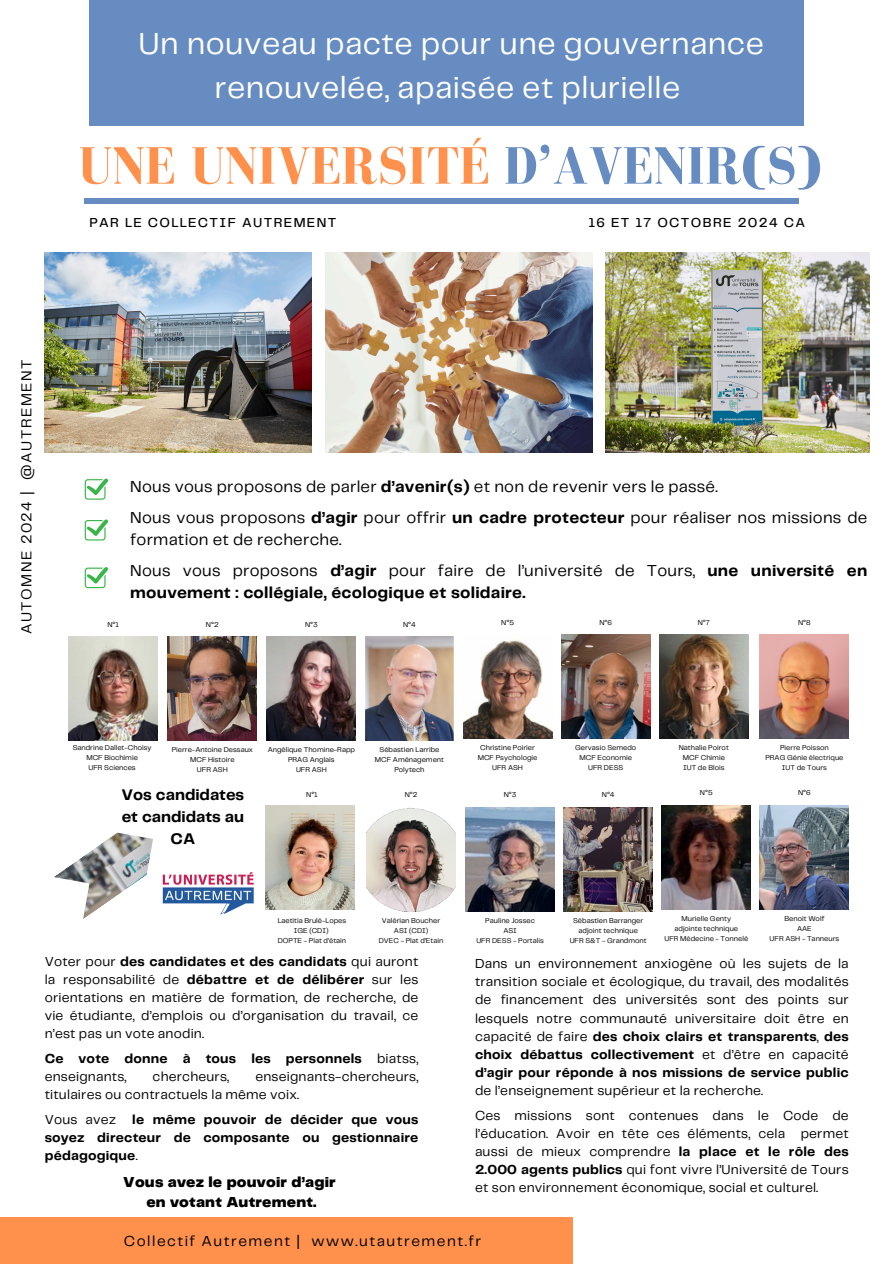
<style>
.page{position:relative;width:894px;height:1264px;background:#fff}
.page>*{position:absolute;margin:0;border:0;box-sizing:border-box;transform-origin:0 0}
.t1{font:700 54px "Bodoni FLF";color:#ff914d}
.t2{font:31.65px/43.8px "Telegraf";letter-spacing:.015em;color:#fff;text-align:center}
.t3{font:16.5px/22.5px "Telegraf";letter-spacing:.015em;color:#000}
.t4{font:700 16.5px/22.5px "Telegraf";letter-spacing:.015em;color:#000}
.t5{font:700 16.05px/21.9px "Telegraf";color:#000;text-align:center}
.t6{font:15px "Telegraf";letter-spacing:.1em;color:#000}
.t7{font:900 15px/20.2px "Telegraf";letter-spacing:.015em;color:#000;text-align:center}
.t8{font:13.5px/18.1px "Telegraf";letter-spacing:.015em;color:#000;text-align:justify}
.t9{font:700 13.5px/18px "Telegraf";letter-spacing:.015em;color:#000}
.t10{font:500 13.5px "Telegraf";letter-spacing:.1em;color:#000}
.t11{font:7.35px "Telegraf";color:#000}
.s1{color:#678cc1}
.s2{font-weight:700}
.s3{font-weight:400}
</style>
<div class="page">
<img style="left:45px;top:252px;width:266px;height:200px">
<div style="left:89px;top:0;width:714px;height:126px;background:#678cc1"></div>
<div style="left:84px;top:198px;width:714px;height:6px;background:#678cc1"></div>
<img style="left:325px;top:252px;width:267px;height:200px">
<div style="left:0;top:1216px;width:572px;height:47px;background:#ff914d"></div>
<img style="left:162px;top:872px;width:92px;height:43px">
<img style="left:605px;top:252px;width:264px;height:200px">
<img style="left:69px;top:636px;width:89px;height:105px">
<img style="left:168px;top:636px;width:89px;height:105px">
<img style="left:659px;top:634px;width:89px;height:105px">
<img style="left:267px;top:636px;width:89px;height:105px">
<img style="left:365px;top:636px;width:89px;height:105px">
<img style="left:463px;top:640px;width:89px;height:99px">
<img style="left:561px;top:634px;width:89px;height:105px">
<img style="left:759px;top:634px;width:89px;height:105px">
<img style="left:366px;top:808px;width:89px;height:103px">
<img style="left:465px;top:807px;width:89px;height:104px">
<img style="left:563px;top:807px;width:89px;height:104px">
<img style="left:661px;top:805px;width:89px;height:104px">
<img style="left:759px;top:805px;width:89px;height:104px">
<img style="left:265px;top:805px;width:89px;height:104px">
<img style="left:54px;top:832px;width:99px;height:87px">
<svg style="left:85px;top:478px;width:23px;height:21px"></svg>
<svg style="left:85px;top:519px;width:23px;height:21px"></svg>
<svg style="left:85px;top:567px;width:23px;height:21px"></svg>
<p class="t2" style="left:138px;top:23px;width:626px">Un nouveau pacte pour une gouvernance renouvelée, apaisée et plurielle</p>
<p class="t1" style="left:78px;top:136px;width:744px">UNE UNIVERSITÉ <span class="s1">D’AVENIR(S)</span></p>
<h3 class="t10" style="left:89px;top:217px;width:248px">PAR LE COLLECTIF AUTREMENT</h3>
<p class="t10" style="left:588px;top:216px;width:218px">16 ET 17 OCTOBRE 2024 CA</p>
<h6 class="t6" style="left:20px;top:634px;width:276px;rotate:-90deg">AUTOMNE 2024 | @AUTREMENT</h6>
<p class="t11" style="left:107px;top:621px;width:13px">N°1</p>
<p class="t3" style="left:130px;top:476px;width:589px">Nous vous proposons de parler <span class="s2">d’avenir(s)</span> et non de revenir vers le passé.</p>
<p class="t3" style="left:130px;top:507px;width:738px">Nous vous proposons <span class="s2">d’agir</span> pour offrir <span class="s2">un cadre protecteur</span> pour réaliser nos missions de formation et de recherche.</p>
<p class="t4" style="left:130px;top:560px;width:738px"><span class="s3">Nous vous proposons</span> d’agir <span class="s3">pour faire de l’université de Tours,</span> une université en mouvement : collégiale, écologique et solidaire.</p>
<p class="t11" style="left:206px;top:621px;width:14px">N°2</p>
<p class="t11" style="left:305px;top:621px;width:14px">N°3</p>
<p class="t11" style="left:403px;top:621px;width:14px">N°4</p>
<p class="t11" style="left:501px;top:619px;width:14px">N°5</p>
<p class="t11" style="left:599px;top:619px;width:14px">N°6</p>
<p class="t11" style="left:697px;top:619px;width:14px">N°7</p>
<p class="t11" style="left:797px;top:619px;width:14px">N°8</p>
<h5 class="t11" style="left:73px;top:744px;width:80px">Sandrine Dallet-Choisy</h5>
<h5 class="t11" style="left:86px;top:754px;width:53px">MCF Biochimie</h5>
<p class="t11" style="left:88px;top:764px;width:49px">UFR Sciences</p>
<p class="t11" style="left:172px;top:746px;width:83px">Pierre-Antoine Dessaux</p>
<p class="t11" style="left:190px;top:756px;width:46px">MCF Histoire</p>
<p class="t11" style="left:197px;top:766px;width:32px">UFR ASH</p>
<p class="t11" style="left:267px;top:746px;width:89px">Angélique Thomine-Rapp</p>
<p class="t11" style="left:288px;top:756px;width:48px">PRAG Anglais</p>
<p class="t11" style="left:296px;top:766px;width:32px">UFR ASH</p>
<p class="t11" style="left:379px;top:746px;width:61px">Sébastien Larribe</p>
<p class="t11" style="left:375px;top:756px;width:71px">MCF Aménagement</p>
<p class="t11" style="left:394px;top:766px;width:32px">Polytech</p>
<p class="t11" style="left:480px;top:744px;width:56px">Christine Poirier</p>
<p class="t11" style="left:477px;top:754px;width:61px">MCF Psychologie</p>
<p class="t11" style="left:492px;top:764px;width:32px">UFR ASH</p>
<p class="t11" style="left:575px;top:744px;width:63px">Gervasio Semedo</p>
<p class="t11" style="left:579px;top:754px;width:54px">MCF Economie</p>
<p class="t11" style="left:588px;top:764px;width:37px">UFR DESS</p>
<p class="t11" style="left:678px;top:744px;width:52px">Nathalie Poirot</p>
<p class="t11" style="left:682px;top:754px;width:44px">MCF Chimie</p>
<p class="t11" style="left:683px;top:764px;width:43px">IUT de Blois</p>
<p class="t11" style="left:779px;top:744px;width:50px">Pierre Poisson</p>
<p class="t11" style="left:765px;top:754px;width:80px">PRAG Génie électrique</p>
<p class="t11" style="left:781px;top:764px;width:46px">IUT de Tours</p>
<p class="t5" style="left:121px;top:784px;width:124px">Vos candidates</p>
<p class="t11" style="left:797px;top:789px;width:14px">N°6</p>
<p class="t5" style="left:122px;top:806px;width:124px">et candidats au<br>CA</p>
<p class="t11" style="left:699px;top:789px;width:14px">N°5</p>
<p class="t11" style="left:306px;top:791px;width:13px">N°1</p>
<p class="t11" style="left:404px;top:791px;width:14px">N°2</p>
<p class="t11" style="left:503px;top:791px;width:14px">N°3</p>
<p class="t11" style="left:601px;top:791px;width:14px">N°4</p>
<p class="t11" style="left:277px;top:917px;width:70px">Laetitia Brulé-Lopes</p>
<p class="t11" style="left:294px;top:927px;width:36px">IGE (CDI)</p>
<p class="t11" style="left:278px;top:936px;width:70px">DOPTE - Plat d’étain</p>
<p class="t11" style="left:382px;top:917px;width:60px">Valérian Boucher</p>
<p class="t11" style="left:394px;top:927px;width:36px">ASI (CDI)</p>
<p class="t11" style="left:378px;top:936px;width:66px">DVEC - Plat d’Etain</p>
<p class="t8" style="left:45px;top:953px;width:375px">Voter pour <span class="s2">des candidates et des candidats</span> qui auront la responsabilité de <span class="s2">débattre et de délibérer</span> sur les orientations en matière de formation, de recherche, de vie étudiante, d’emplois ou d’organisation du travail, ce n’est pas un vote anodin.</p>
<p class="t9" style="left:45px;top:1050px;width:375px">Ce vote donne à tous les personnels <span class="s3">biatss, enseignants,</span></p>
<p class="t8" style="left:45px;top:1068px;width:375px;text-indent:211px">enseignants-chercheurs, titulaires ou contractuels la même voix.</p>
<p class="t9" style="left:45px;top:1111px;width:375px;text-align:justify"><span class="s3">Vous avez</span> le même pouvoir de décider que vous soyez directeur de composante ou gestionnaire pédagogique<span class="s3">.</span></p>
<p class="t7" style="left:123px;top:1172px;width:214px">Vous avez le pouvoir d’agir en votant Autrement.</p>
<p class="t8" style="left:153px;top:1068px;width:78px">chercheurs,</p>
<p class="t11" style="left:485px;top:917px;width:51px">Pauline Jossec</p>
<p class="t11" style="left:503px;top:927px;width:15px">ASI</p>
<p class="t11" style="left:476px;top:936px;width:69px">UFR DESS - Portalis</p>
<p class="t11" style="left:573px;top:917px;width:72px">Sébastien Barranger</p>
<p class="t11" style="left:578px;top:927px;width:61px">adjoint technique</p>
<p class="t11" style="left:569px;top:936px;width:78px">UFR S&amp;T - Grandmont</p>
<h4 class="t11" style="left:681px;top:915px;width:51px">Murielle Genty</h4>
<p class="t11" style="left:674px;top:925px;width:65px">adjointe technique</p>
<p class="t11" style="left:664px;top:935px;width:85px">UFR Médecine - Tonnelé</p>
<p class="t11" style="left:784px;top:915px;width:41px">Benoit Wolf</p>
<p class="t11" style="left:796px;top:925px;width:16px">AAE</p>
<p class="t11" style="left:769px;top:935px;width:71px">UFR ASH - Tanneurs</p>
<p class="t8" style="left:475px;top:955px;width:375px">Dans un environnement anxiogène où les sujets de la transition sociale et écologique, du travail, des modalités de financement des universités sont des points sur lesquels notre communauté universitaire doit être en capacité de faire <span class="s2">des choix clairs et transparents</span>, <span class="s2">des choix débattus collectivement</span> et d’être en capacité <span class="s2">d’agir pour réponde à nos missions de service public </span>de l’enseignement supérieur et la recherche.</p>
<p class="t8" style="left:475px;top:1106px;width:375px">Ces missions sont contenues dans le Code de l’éducation. Avoir en tête ces éléments, cela permet aussi de mieux comprendre <span class="s2">la place et le rôle des 2.000 agents publics</span> qui font vivre l’Université de Tours et son environnement économique, social et culturel.</p>
<h1 class="t6" style="left:124px;top:1234px;width:358px">Collectif Autrement | www.utautrement.fr</h1>
</div>
